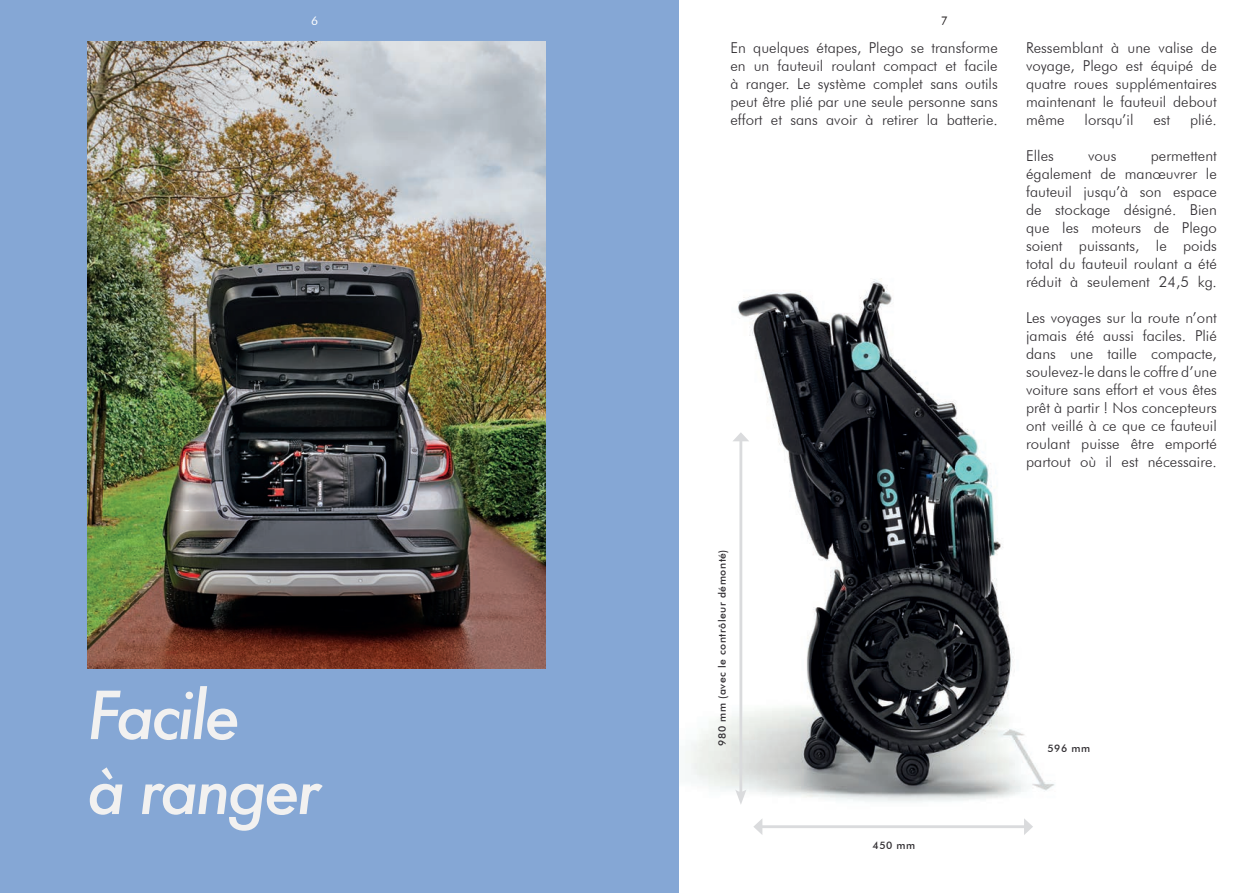
<style>
.page{position:relative;width:1259px;height:893px;background:#fff}
.page>*{position:absolute;margin:0;border:0;box-sizing:border-box;transform-origin:0 0}
.t1{font:italic 500 64.2px "Futura";letter-spacing:-.05em;color:#f2f1f0}
.t2{font:300 15px/18px "Futura BT";color:#312e32;text-align:justify}
.t3{font:12px "Futura BT";color:#231f20}
.t4{font:12px "Futura BT";color:#fff}
.t5{font:500 10.35px "Futura BT";letter-spacing:.05em;color:#312e32}
</style>
<div class="page">
<img style="left:678px;top:60px;width:377px;height:833px">
<div style="left:0;top:0;width:678px;height:893px;background:#85a7d5"></div>
<img style="left:87px;top:41px;width:458px;height:627px">
<hr style="left:760px;top:825px;width:266px;height:3px;background:#dadbdd">
<svg style="left:753px;top:818px;width:9px;height:17px"></svg>
<svg style="left:1024px;top:818px;width:9px;height:17px"></svg>
<hr style="left:739px;top:439px;width:3px;height:356px;background:#dadbdd">
<svg style="left:735px;top:789px;width:11px;height:16px"></svg>
<svg style="left:732px;top:432px;width:17px;height:9px"></svg>
<p class="t4" style="left:311px;top:13px;width:9px">6</p>
<p class="t1" style="left:87px;top:671px;width:155px">Facile</p>
<p class="t1" style="left:87px;top:746px;width:236px">à ranger</p>
<p class="t3" style="left:940px;top:13px;width:9px">7</p>
<p class="t2" style="left:730px;top:38px;width:269px">En quelques étapes, Plego se transforme en un fauteuil roulant compact et facile à ranger. Le système complet sans outils peut être plié par une seule personne sans effort et sans avoir à retirer la batterie.</p>
<p class="t2" style="left:1026px;top:38px;width:192px">Ressemblant à une valise de voyage, Plego est équipé de quatre roues supplémentaires maintenant le fauteuil debout même</p>
<p class="t2" style="left:1084px;top:110px;width:50px">lorsqu’il</p>
<p class="t2" style="left:1153px;top:110px;width:18px">est</p>
<p class="t2" style="left:1190px;top:110px;width:28px">plié.</p>
<p class="t2" style="left:1026px;top:146px;width:29px">Elles</p>
<p class="t2" style="left:1088px;top:146px;width:30px">vous</p>
<p class="t2" style="left:1026px;top:146px;width:192px;text-indent:125px">permettent également de manœuvrer le fauteuil jusqu’à son espace de stockage désigné. Bien que les moteurs de Plego soient puissants, le poids total du fauteuil roulant a été réduit à seulement 24,5 kg.</p>
<p class="t2" style="left:1026px;top:308px;width:192px">Les voyages sur la route n’ont jamais été aussi faciles. Plié dans une taille compacte, soulevez-le dans le coffre d’une voiture sans effort et vous êtes prêt à partir ! Nos concepteurs ont veillé à ce que ce fauteuil roulant puisse être emporté partout où il est nécessaire.</p>
<p class="t5" style="left:716px;top:746px;width:198px;rotate:-90deg">980 mm (avec le contrôleur démonté)</p>
<p class="t5" style="left:1047px;top:742px;width:44px">596 mm</p>
<p class="t5" style="left:872px;top:839px;width:44px">450 mm</p>
</div>
